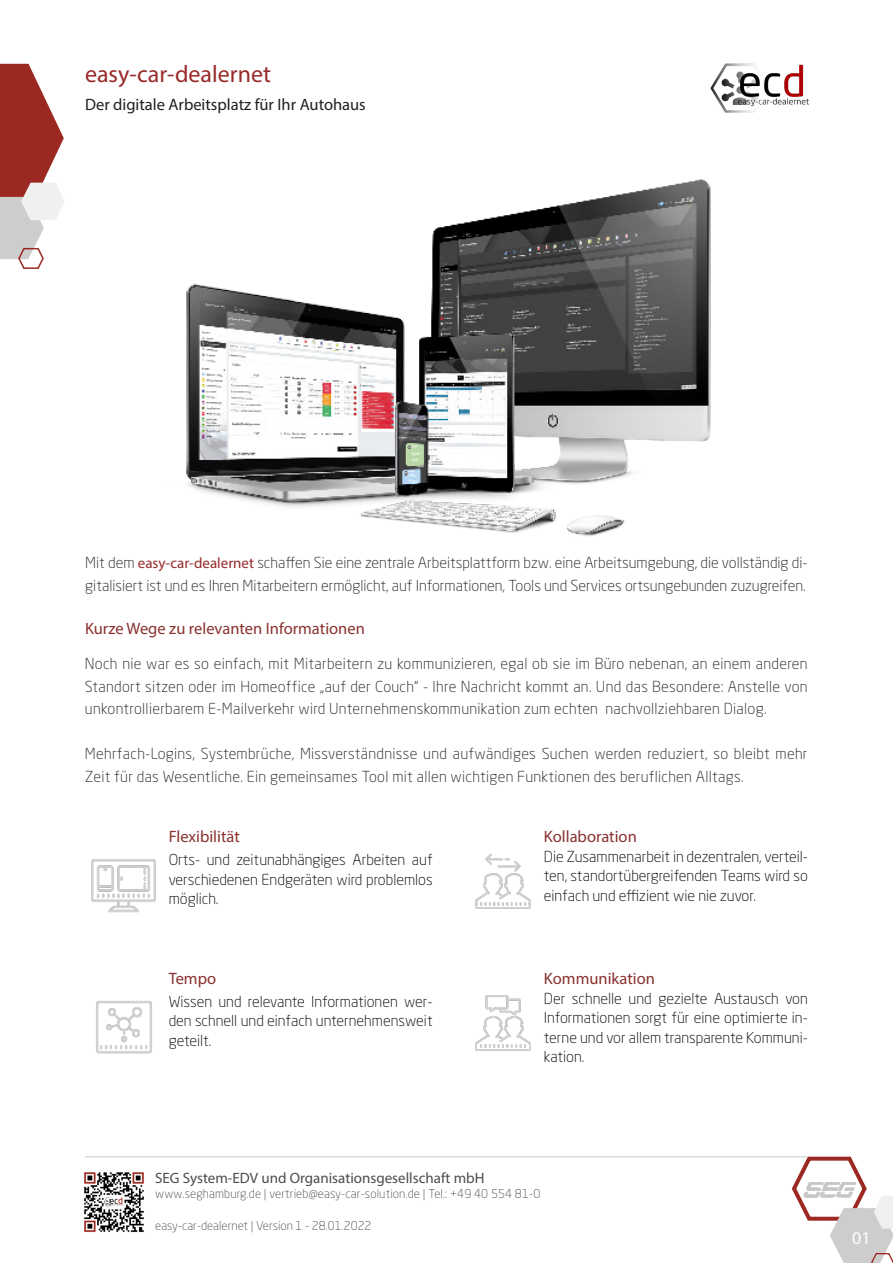
<style>
.page{position:relative;width:893px;height:1263px;background:#fff}
.page>*{position:absolute;margin:0;border:0;box-sizing:border-box;transform-origin:0 0}
.t1{font:24px "Myriad Pro";color:#982a2a}
.t2{font:18px "Myriad Pro";color:#fff}
.t3{font:16.5px "Myriad Pro";color:#89322f}
.t4{font:16.5px "Myriad Pro";color:#231f20}
.t5{font:300 15px/22.5px "Neo Sans Std";color:#231f20;text-align:justify}
.t6{font:300 15px/19.5px "Neo Sans Std";color:#000;text-align:justify}
.t7{font:300 15px/22.5px "Neo Sans Std";letter-spacing:.02em;color:#231f20}
.t8{font:15px "Myriad Pro";color:#4a4d4f}
.t9{font:300 12px "Neo Sans Std";letter-spacing:.01em;color:#4a4d4f}
.s1{font-family:"Myriad Pro";font-weight:400;color:#982a2a}
</style>
<div class="page">
<img style="left:475px;top:995px;width:55px;height:55px">
<img style="left:96px;top:1001px;width:56px;height:53px">
<svg style="left:792px;top:1157px;width:101px;height:106px"></svg>
<svg style="left:0;top:64px;width:65px;height:205px"></svg>
<hr style="left:85px;top:1156px;width:723px;height:1px;background:#c7c8ca">
<img style="left:710px;top:63px;width:99px;height:50px">
<img style="left:84px;top:1172px;width:60px;height:61px">
<img style="left:803px;top:1182px;width:52px;height:15px">
<img style="left:92px;top:859px;width:63px;height:54px">
<img style="left:475px;top:854px;width:55px;height:54px">
<img style="left:186px;top:180px;width:525px;height:356px">
<p class="t1" style="left:85px;top:59px;width:187px">easy-car-dealernet</p>
<p class="t4" style="left:85px;top:94px;width:282px">Der digitale Arbeitsplatz für Ihr Autohaus</p>
<p class="t5" style="left:85px;top:551px;width:724px">Mit dem <span class="s1">easy-car-dealernet</span> schaffen Sie eine zentrale Arbeitsplattform bzw. eine Arbeitsumgebung, die vollständig di&shy;gitalisiert ist und es Ihren Mitarbeitern ermöglicht, auf Informationen, Tools und Services ortsungebunden zuzugreifen.</p>
<p class="t3" style="left:85px;top:618px;width:281px">Kurze Wege zu relevanten Informationen</p>
<p class="t5" style="left:85px;top:652px;width:724px">Noch nie war es so einfach, mit Mitarbeitern zu kommunizieren, egal ob sie im Büro nebenan, an einem anderen Standort sitzen oder im Homeoffice „auf der Couch“ - Ihre Nachricht kommt an. Und das Besondere: Anstelle von unkontrollierbarem E-Mailverkehr wird Unternehmenskommunikation zum echten nachvollziehbaren Dialog.</p>
<p class="t7" style="left:85px;top:742px;width:724px">Mehrfach-Logins, Systembrüche, Missverständnisse und aufwändiges Suchen werden reduziert, so bleibt mehr<br>Zeit für das Wesentliche. Ein gemeinsames Tool mit allen wichtigen Funktionen des beruflichen Alltags.</p>
<p class="t3" style="left:169px;top:826px;width:73px">Flexibilität</p>
<p class="t6" style="left:169px;top:850px;width:266px">Orts- und zeitunabhängiges Arbeiten auf verschiedenen Endgeräten wird problemlos möglich.</p>
<p class="t3" style="left:169px;top:968px;width:49px">Tempo</p>
<p class="t6" style="left:169px;top:991px;width:266px">Wissen und relevante Informationen wer&shy;den schnell und einfach unternehmensweit geteilt.</p>
<p class="t3" style="left:544px;top:826px;width:94px">Kollaboration</p>
<p class="t6" style="left:544px;top:846px;width:266px">Die Zusammenarbeit in dezentralen, verteil&shy;ten, standortübergreifenden Teams wird so einfach und effizient wie nie zuvor.</p>
<p class="t3" style="left:544px;top:968px;width:113px">Kommunikation</p>
<p class="t6" style="left:544px;top:988px;width:266px">Der schnelle und gezielte Austausch von Informationen sorgt für eine optimierte in&shy;terne und vor allem transparente Kommuni&shy;kation.</p>
<p class="t8" style="left:155px;top:1169px;width:331px">SEG System-EDV und Organisationsgesellschaft mbH</p>
<p class="t9" style="left:155px;top:1186px;width:387px">www.seghamburg.de | vertrieb@easy-car-solution.de | Tel.: +49 40 554 81-0</p>
<p class="t9" style="left:155px;top:1218px;width:218px">easy-car-dealernet | Version 1 - 28.01.2022</p>
<p class="t2" style="left:852px;top:1226px;width:20px">01</p>
</div>
